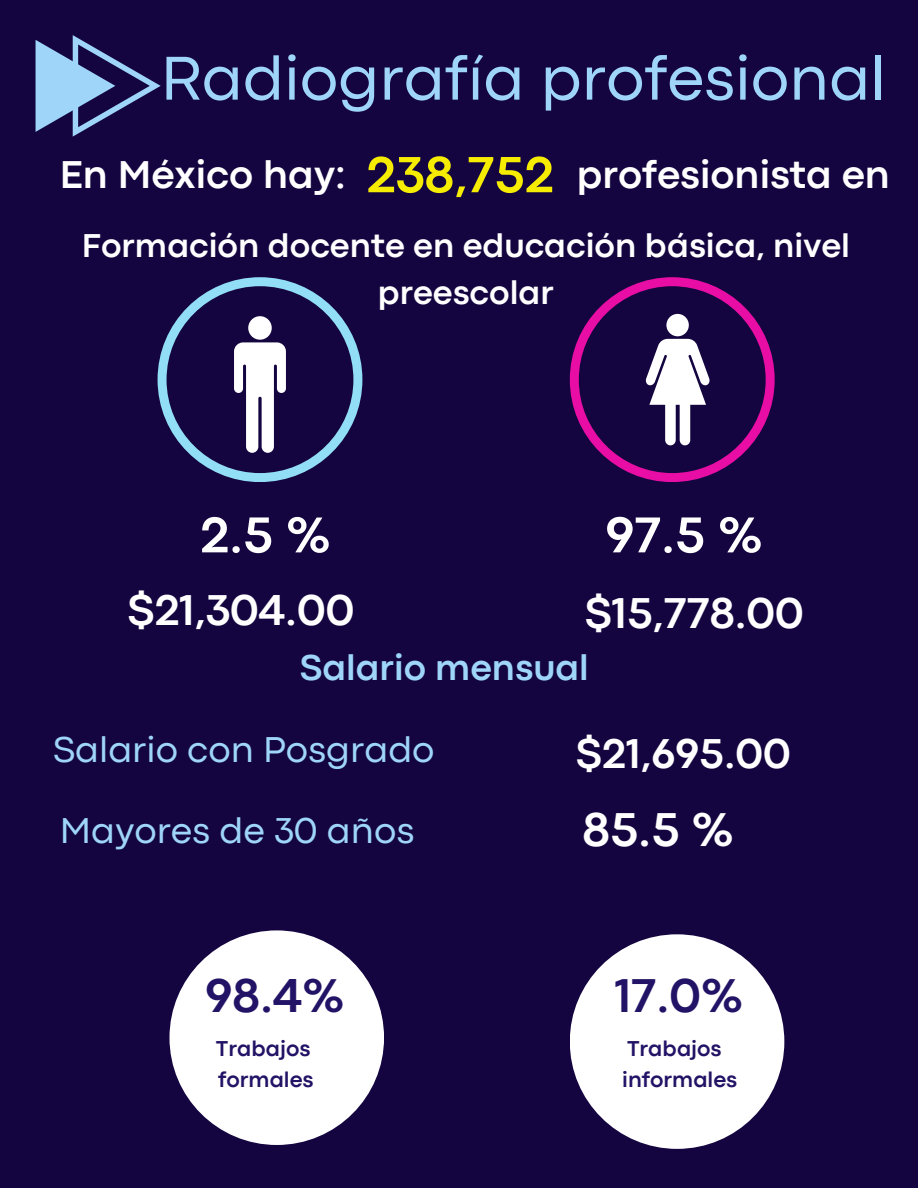
<style>
.page{position:relative;width:918px;height:1188px;background:#140540}
.page>*{position:absolute;margin:0;border:0;box-sizing:border-box;transform-origin:0 0}
.t1{font:64.5px "Codec Pro";color:#9ed5f8}
.t2{font:700 53.1px "Codec Pro";color:#f6ec02}
.t3{font:700 52.5px "Codec Pro";color:#fff}
.t4{font:700 49.5px "Codec Pro";color:#231366}
.t5{font:700 49.5px "Codec Pro";color:#fff}
.t6{font:700 45px "Codec Pro";color:#fff}
.t7{font:700 43.5px "Codec Pro";color:#fff}
.t8{font:700 40.5px "Codec Pro";color:#fff}
.t9{font:37.5px "Codec Pro";color:#9ed5f8}
.t10{font:700 37.5px "Codec Pro";color:#9ed5f8}
.t11{font:700 34.5px/47.2px "Codec Pro";color:#fff;text-align:center}
.t12{font:700 22.5px "Codec Pro";color:#231366}
</style>
<div class="page">
<div style="left:169px;top:930px;width:215px;height:215px;background:#fff;border-radius:50%"></div>
<div style="left:570px;top:934px;width:214px;height:215px;background:#fff;border-radius:50%"></div>
<svg style="left:36px;top:35px;width:124px;height:101px"></svg>
<svg style="left:158px;top:277px;width:204px;height:205px"></svg>
<svg style="left:570px;top:277px;width:205px;height:205px"></svg>
<p class="t1" style="left:161px;top:55px;width:727px">Radiografía profesional</p>
<h2 class="t8" style="left:60px;top:160px;width:288px">En México hay:</h2>
<h2 class="t2" style="left:367px;top:156px;width:189px">238,752</h2>
<p class="t8" style="left:577px;top:161px;width:315px">profesionista en</p>
<p class="t11" style="left:82px;top:224px;width:770px">Formación docente en educación básica, nivel preescolar</p>
<h3 class="t3" style="left:200px;top:516px;width:133px">2.5 %</h3>
<h4 class="t3" style="left:606px;top:516px;width:159px">97.5 %</h4>
<h5 class="t6" style="left:127px;top:594px;width:228px">$21,304.00</h5>
<h5 class="t6" style="left:585px;top:597px;width:220px">$15,778.00</h5>
<h3 class="t10" style="left:300px;top:654px;width:290px">Salario mensual</h3>
<h3 class="t9" style="left:53px;top:736px;width:383px">Salario con Posgrado</h3>
<h2 class="t7" style="left:576px;top:738px;width:216px">$21,695.00</h2>
<h2 class="t9" style="left:60px;top:817px;width:356px">Mayores de 30 años</h2>
<p class="t5" style="left:583px;top:812px;width:154px">85.5 %</p>
<h1 class="t4" style="left:205px;top:978px;width:142px">98.4%</h1>
<h4 class="t4" style="left:615px;top:978px;width:131px">17.0%</h4>
<h2 class="t12" style="left:216px;top:1040px;width:96px">Trabajos</h2>
<h4 class="t12" style="left:218px;top:1072px;width:97px">formales</h4>
<h6 class="t12" style="left:627px;top:1040px;width:96px">Trabajos</h6>
<p class="t12" style="left:622px;top:1072px;width:117px">informales</p>
</div>
